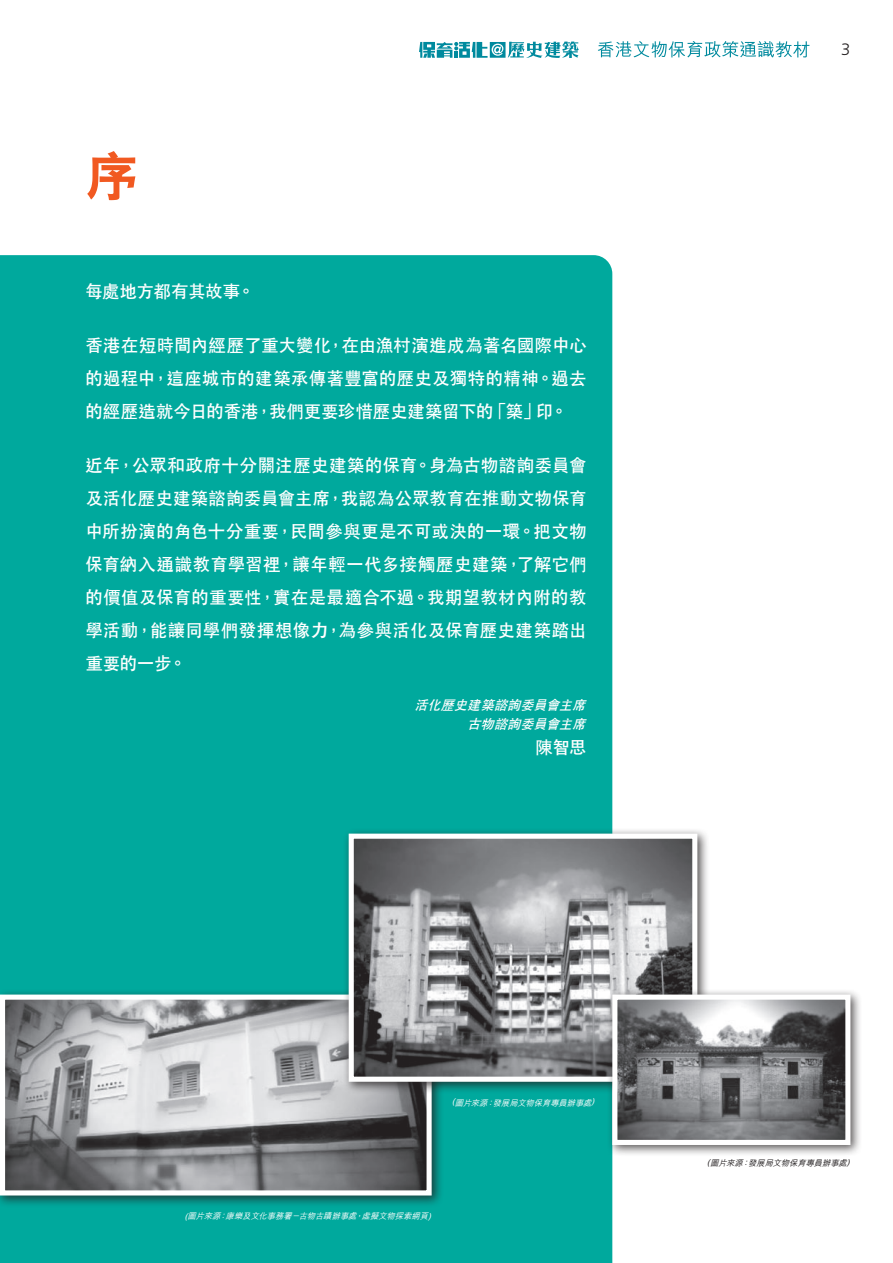
<style>
.page{position:relative;width:893px;height:1263px;background:#fff}
.page>*{position:absolute;margin:0;border:0;box-sizing:border-box;transform-origin:0 0}
.t1{font:800 52.5px "C Hei 2 HK";color:#f15921}
.t2{font:700 18px/33px "C Hei 2 HK";letter-spacing:-.025em;color:#fff;text-align:justify}
.t3{font:700 18px "C Hei 2 HK";letter-spacing:-.05em;color:#fff}
.t4{font:300 16.5px "Frutiger";color:#231f20}
.t5{font:italic 700 13.5px/19.5px "C Hei 2 HK";color:#fff;text-align:right}
.t6{font:italic 500 8.25px "M Hei HK";color:#fff}
.t7{font:italic 500 8.25px "M Hei HK";color:#231f20}
</style>
<div class="page">
<div style="left:0;top:255px;width:612px;height:1008px;background:#00a99d"></div>
<div style="left:0;top:988px;width:450px;height:227px;background:#231f20;opacity:.75"></div>
<img style="left:6px;top:1000px;width:420px;height:189px">
<div style="left:0;top:994px;width:432px;height:201px;border:5px solid #fff"></div>
<div style="left:342px;top:827px;width:374px;height:273px;background:#231f20;opacity:.75"></div>
<img style="left:355px;top:840px;width:336px;height:236px">
<div style="left:349px;top:834px;width:348px;height:248px;border:5px solid #fff"></div>
<div style="left:606px;top:988px;width:263px;height:175px;background:#231f20;opacity:.75"></div>
<img style="left:618px;top:1000px;width:226px;height:139px">
<div style="left:612px;top:994px;width:238px;height:151px;border:5px solid #fff"></div>
<svg style="left:598px;top:41px;width:211px;height:17px"></svg>
<svg style="left:419px;top:42px;width:160px;height:16px"></svg>
<p class="t1" style="left:85px;top:141px;width:54px">序</p>
<p class="t3" style="left:85px;top:278px;width:172px">每處地方都有其故事。</p>
<p class="t2" style="left:85px;top:328px;width:503px">香港在短時間內經歷了重大變化，在由漁村演進成為著名國際中心的過程中，這座城市的建築承傳著豐富的歷史及獨特的精神。過去的經歷造就今日的香港，我們更要珍惜歷史建築留下的「築」印。</p>
<p class="t2" style="left:85px;top:448px;width:503px">近年，公眾和政府十分關注歷史建築的保育。身為古物諮詢委員會及活化歷史建築諮詢委員會主席，我認為公眾教育在推動文物保育中所扮演的角色十分重要，民間參與更是不可或決的一環。把文物保育納入通識教育學習裡，讓年輕一代多接觸歷史建築，了解它們的價值及保育的重要性，實在是最適合不過。我期望教材內附的教學活動，能讓同學們發揮想像力，為參與活化及保育歷史建築踏出重要的一步。</p>
<p class="t5" style="left:414px;top:694px;width:178px">活化歷史建築諮詢委員會主席古物諮詢委員會主席</p>
<p class="t2" style="left:535px;top:729px;width:53px">陳智思</p>
<p class="t4" style="left:841px;top:40px;width:11px">3</p>
<p class="t6" style="left:452px;top:1097px;width:147px">(圖片來源：發展局文物保育專員辦事處)</p>
<p class="t6" style="left:185px;top:1210px;width:250px">(圖片來源：康樂及文化事務署－古物古蹟辦事處，虛擬文物探索網頁)</p>
<p class="t7" style="left:707px;top:1157px;width:147px">(圖片來源：發展局文物保育專員辦事處)</p>
</div>
